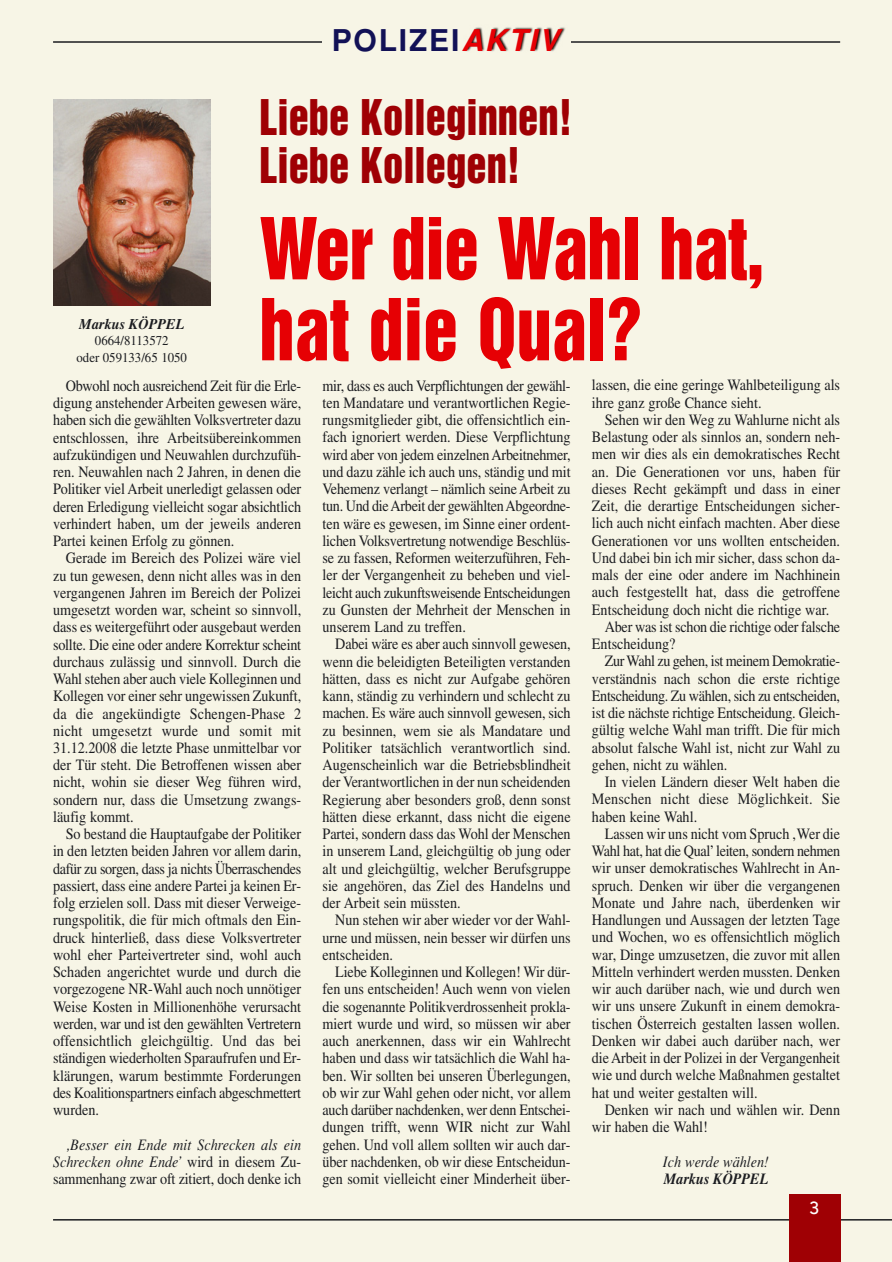
<style>
.page{position:relative;width:892px;height:1262px;background:#fff}
.page>*{position:absolute;margin:0;border:0;box-sizing:border-box;transform-origin:0 0}
.t1{font:78px/81px "Helvetica Inserat";letter-spacing:-.01em;color:#e60004;scale:.9 1}
.t2{font:45px/48px "Helvetica Inserat";color:#9f0004;scale:.9 1}
.t3{font:700 30px "Helvetica";letter-spacing:.06em;color:#121156}
.t4{font:500 18px "Itc Kabel";color:#fff}
.t5{font:15.75px/17.2px "Times";color:#1b1c20;text-align:justify;scale:.9 1}
.t6{font:15.75px "Times";letter-spacing:-.025em;color:#1b1c20;scale:.9 1}
.t7{font:italic 15.75px "Times";color:#1b1c20;scale:.9 1}
.t8{font:italic 700 15.75px "Times";color:#1b1c20;scale:.9 1}
.t9{font:italic 700 15px "Times";color:#1b1c20;scale:.95 1}
.t10{font:13.5px/16.5px "Times";color:#1b1c20;text-align:center;scale:.95 1}
.s1{font-style:italic;color:#e60004}
.s2{font-style:italic}
</style>
<div class="page">
<div style="left:0;top:0;width:891px;height:1262px;background:#f7f5e6"></div>
<p class="t9" style="left:79px;top:318px;width:112px">Markus KÖPPEL</p>
<p class="t10" style="left:77px;top:334px;width:118px">0664/8113572<br>oder 059133/65 1050</p>
<h3 class="t3" style="left:332px;top:30px;width:228px">POLIZEI<span class="s1">AKTIV</span></h3>
<h2 class="t2" style="left:259px;top:96px;width:349px">Liebe Kolleginnen!<br>Liebe Kollegen!</h2>
<h1 class="t1" style="left:259px;top:212px;width:562px">Wer die Wahl hat, hat die Qual?</h1>
<p class="t5" style="left:53px;top:378px;width:277px;text-indent:13px">Obwohl noch ausreichend Zeit für die Erle&shy;digung anstehender Arbeiten gewesen wäre, haben sich die gewählten Volksvertreter dazu entschlossen, ihre Arbeitsübereinkommen aufzukündigen und Neuwahlen durchzufüh&shy;ren. Neuwahlen nach 2 Jahren, in denen die Politiker viel Arbeit unerledigt gelassen oder deren Erledigung vielleicht sogar absichtlich verhindert haben, um der jeweils anderen Partei keinen Erfolg zu gönnen.</p>
<p class="t5" style="left:53px;top:551px;width:277px;text-indent:13px">Gerade im Bereich des Polizei wäre viel zu tun gewesen, denn nicht alles was in den vergangenen Jahren im Bereich der Polizei umgesetzt worden war, scheint so sinnvoll, dass es weitergeführt oder ausgebaut werden sollte. Die eine oder andere Korrektur scheint durchaus zulässig und sinnvoll. Durch die Wahl stehen aber auch viele Kolleginnen und Kollegen vor einer sehr ungewissen Zukunft, da die angekündigte Schengen-Phase 2 nicht umgesetzt wurde und somit mit 31.12.2008 die letzte Phase unmittelbar vor der Tür steht. Die Betroffenen wissen aber nicht, wohin sie dieser Weg führen wird, sondern nur, dass die Umsetzung zwangs&shy;läufig kommt.</p>
<p class="t5" style="left:53px;top:827px;width:277px;text-indent:13px">So bestand die Hauptaufgabe der Politiker in den letzten beiden Jahren vor allem darin, dafür zu sorgen, dass ja nichts Überraschendes passiert, dass eine andere Partei ja keinen Er&shy;folg erzielen soll. Dass mit dieser Verweige&shy;rungspolitik, die für mich oftmals den Ein&shy;druck hinterließ, dass diese Volksvertreter wohl eher Parteivertreter sind, wohl auch Schaden angerichtet wurde und durch die vorgezogene NR-Wahl auch noch unnötiger Weise Kosten in Millionenhöhe verursacht werden, war und ist den gewählten Vertretern offensichtlich gleichgültig. Und das bei ständigen wiederholten Sparaufrufen und Er&shy;klärungen, warum bestimmte Forderungen des Koalitionspartners einfach abgeschmettert wurden.</p>
<p class="t5" style="left:53px;top:1137px;width:277px;text-indent:13px"><span class="s2">‚Besser ein Ende mit Schrecken als ein Schrecken ohne Ende’</span> wird in diesem Zu&shy;sammenhang zwar oft zitiert, doch denke ich</p>
<p class="t5" style="left:322px;top:378px;width:277px">mir, dass es auch Verpflichtungen der gewähl&shy;ten Mandatare und verantwortlichen Regie&shy;rungsmitglieder gibt, die offensichtlich ein&shy;fach ignoriert werden. Diese Verpflichtung wird aber von jedem einzelnen Arbeitnehmer, und dazu zähle ich auch uns, ständig und mit Vehemenz verlangt – nämlich seine Arbeit zu tun. Und die Arbeit der gewählten Abgeordne&shy;ten wäre es gewesen, im Sinne einer ordent&shy;lichen Volksvertretung notwendige Beschlüs&shy;se zu fassen, Reformen weiterzuführen, Feh&shy;ler der Vergangenheit zu beheben und viel&shy;leicht auch zukunftsweisende Entscheidungen zu Gunsten der Mehrheit der Menschen in unserem Land zu treffen.</p>
<p class="t5" style="left:322px;top:637px;width:277px;text-indent:13px">Dabei wäre es aber auch sinnvoll gewesen, wenn die beleidigten Beteiligten verstanden hätten, dass es nicht zur Aufgabe gehören kann, ständig zu verhindern und schlecht zu machen. Es wäre auch sinnvoll gewesen, sich zu besinnen, wem sie als Mandatare und Politiker tatsächlich verantwortlich sind.<br>Augenscheinlich war die Betriebsblindheit der Verantwortlichen in der nun scheidenden Regierung aber besonders groß, denn sonst hätten diese erkannt, dass nicht die eigene Partei, sondern dass das Wohl der Menschen in unserem Land, gleichgültig ob jung oder alt und gleichgültig, welcher Berufsgruppe sie angehören, das Ziel des Handelns und der Arbeit sein müssten.</p>
<p class="t5" style="left:322px;top:913px;width:277px;text-indent:13px">Nun stehen wir aber wieder vor der Wahl&shy;urne und müssen, nein besser wir dürfen uns entscheiden.</p>
<p class="t5" style="left:322px;top:965px;width:277px;text-indent:13px">Liebe Kolleginnen und Kollegen! Wir dür&shy;fen uns entscheiden! Auch wenn von vielen die sogenannte Politikverdrossenheit prokla&shy;miert wurde und wird, so müssen wir aber auch anerkennen, dass wir ein Wahlrecht haben und dass wir tatsächlich die Wahl ha&shy;ben. Wir sollten bei unseren Überlegungen, ob wir zur Wahl gehen oder nicht, vor allem auch darüber nachdenken, wer denn Entschei&shy;dungen trifft, wenn WIR nicht zur Wahl gehen. Und voll allem sollten wir auch dar&shy;über nachdenken, ob wir diese Entscheidun&shy;gen somit vielleicht einer Minderheit über-</p>
<p class="t5" style="left:592px;top:378px;width:277px">lassen, die eine geringe Wahlbeteiligung als ihre ganz große Chance sieht.</p>
<p class="t5" style="left:604px;top:413px;width:263px">Sehen wir den Weg zu Wahlurne nicht als</p>
<p class="t5" style="left:592px;top:430px;width:277px">Belastung oder als sinnlos an, sondern neh-</p>
<p class="t5" style="left:592px;top:447px;width:277px">men wir dies als ein demokratisches Recht</p>
<p class="t5" style="left:592px;top:464px;width:277px">an. Die Generationen vor uns, haben für</p>
<p class="t5" style="left:592px;top:482px;width:277px">dieses Recht gekämpft und dass in einer</p>
<p class="t5" style="left:592px;top:499px;width:277px">Zeit, die derartige Entscheidungen sicher-</p>
<p class="t5" style="left:592px;top:516px;width:277px">lich auch nicht einfach machten. Aber diese</p>
<p class="t5" style="left:592px;top:533px;width:277px">Generationen vor uns wollten entscheiden.</p>
<p class="t5" style="left:592px;top:551px;width:277px">Und dabei bin ich mir sicher, dass schon da-</p>
<p class="t5" style="left:592px;top:568px;width:277px">mals der eine oder andere im Nachhinein</p>
<p class="t5" style="left:592px;top:585px;width:277px">auch festgestellt hat, dass die getroffene</p>
<p class="t5" style="left:592px;top:602px;width:265px">Entscheidung doch nicht die richtige war.</p>
<p class="t5" style="left:604px;top:619px;width:263px">Aber was ist schon die richtige oder falsche</p>
<p class="t5" style="left:592px;top:637px;width:94px">Entscheidung?</p>
<p class="t6" style="left:604px;top:655px;width:263px">Zur Wahl zu gehen, ist meinem Demokratie-</p>
<p class="t5" style="left:592px;top:671px;width:277px">verständnis nach schon die erste richtige</p>
<p class="t6" style="left:592px;top:690px;width:277px">Entscheidung. Zu wählen, sich zu entscheiden,</p>
<p class="t5" style="left:592px;top:706px;width:277px">ist die nächste richtige Entscheidung. Gleich-</p>
<p class="t5" style="left:592px;top:723px;width:277px">gültig welche Wahl man trifft. Die für mich</p>
<p class="t5" style="left:592px;top:740px;width:277px">absolut falsche Wahl ist, nicht zur Wahl zu</p>
<p class="t5" style="left:592px;top:757px;width:152px">gehen, nicht zu wählen.</p>
<p class="t5" style="left:604px;top:775px;width:263px">In vielen Ländern dieser Welt haben die</p>
<p class="t5" style="left:592px;top:792px;width:277px">Menschen nicht diese Möglichkeit. Sie</p>
<p class="t5" style="left:592px;top:809px;width:118px">haben keine Wahl.</p>
<p class="t5" style="left:604px;top:826px;width:263px">Lassen wir uns nicht vom Spruch ‚Wer die</p>
<p class="t6" style="left:592px;top:845px;width:277px">Wahl hat, hat die Qual’leiten, sondern nehmen</p>
<p class="t5" style="left:592px;top:861px;width:277px">wir unser demokratisches Wahlrecht in An-</p>
<p class="t5" style="left:592px;top:878px;width:277px">spruch. Denken wir über die vergangenen</p>
<p class="t5" style="left:592px;top:895px;width:277px">Monate und Jahre nach, überdenken wir</p>
<p class="t5" style="left:592px;top:913px;width:277px">Handlungen und Aussagen der letzten Tage</p>
<p class="t5" style="left:592px;top:930px;width:277px">und Wochen, wo es offensichtlich möglich</p>
<p class="t5" style="left:592px;top:947px;width:277px">war, Dinge umzusetzen, die zuvor mit allen</p>
<p class="t5" style="left:592px;top:964px;width:277px">Mitteln verhindert werden mussten. Denken</p>
<p class="t5" style="left:592px;top:982px;width:277px">wir auch darüber nach, wie und durch wen</p>
<p class="t5" style="left:592px;top:999px;width:277px">wir uns unsere Zukunft in einem demokra-</p>
<p class="t5" style="left:592px;top:1016px;width:277px">tischen Österreich gestalten lassen wollen.</p>
<p class="t5" style="left:592px;top:1033px;width:277px">Denken wir dabei auch darüber nach, wer</p>
<p class="t5" style="left:592px;top:1051px;width:277px">die Arbeit in der Polizei in der Vergangenheit</p>
<p class="t5" style="left:592px;top:1068px;width:277px">wie und durch welche Maßnahmen gestaltet</p>
<p class="t5" style="left:592px;top:1085px;width:185px">hat und weiter gestalten will.</p>
<p class="t5" style="left:604px;top:1102px;width:263px">Denken wir nach und wählen wir. Denn</p>
<p class="t5" style="left:592px;top:1120px;width:130px">wir haben die Wahl!</p>
<p class="t7" style="left:663px;top:1156px;width:119px">Ich werde wählen!</p>
<p class="t8" style="left:663px;top:1173px;width:118px">Markus KÖPPEL</p>
<p class="t4" style="left:809px;top:1201px;width:12px">3</p>
</div>
